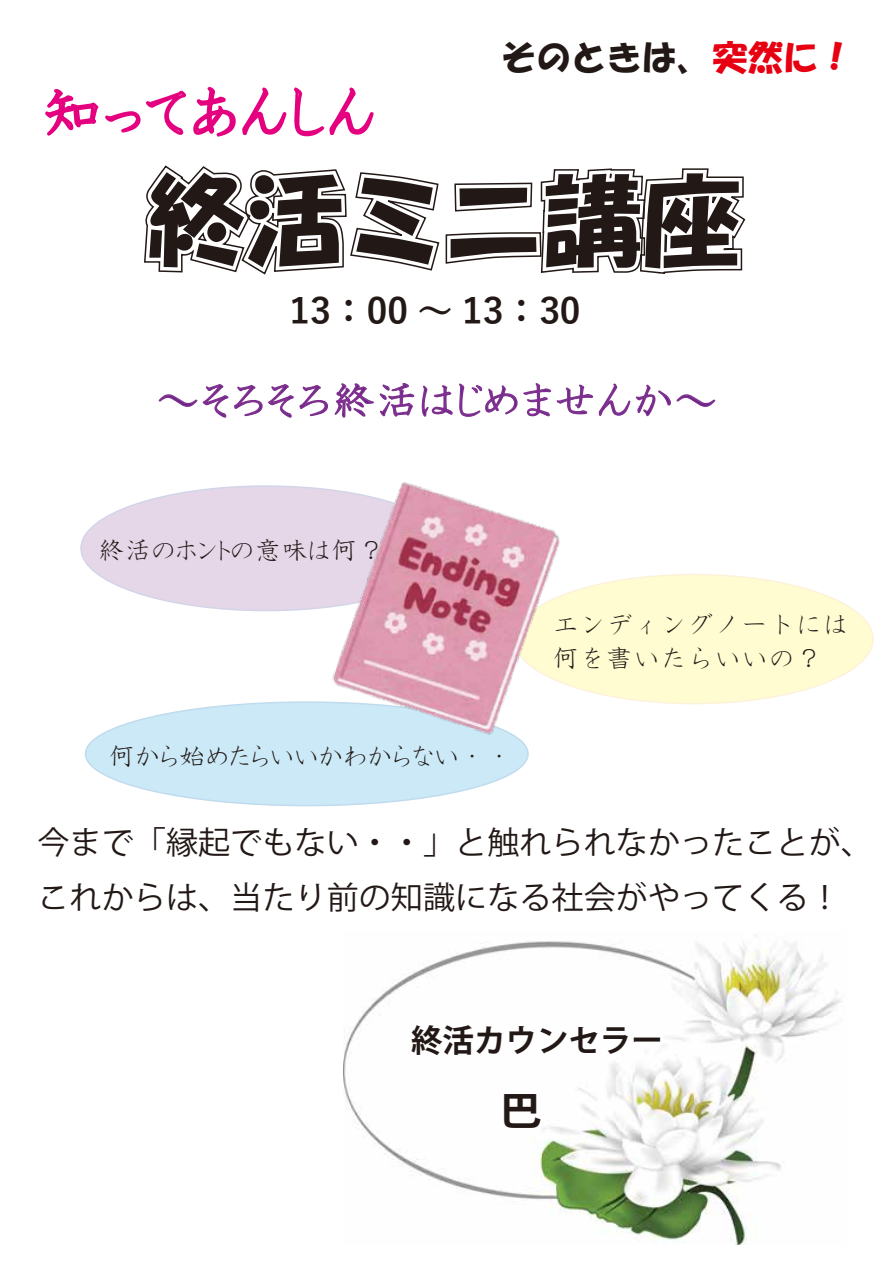
<style>
.page{position:relative;width:893px;height:1263px;background:#fff}
.page>*{position:absolute;margin:0;border:0;box-sizing:border-box;transform-origin:0 0}
.t1{font:41.7px "HGP Kyokashotai";color:#601886;scale:1.06 1}
.t2{font:700 39px "Koz Go Pro";color:#221815;scale:1.09 1}
.t3{font:700 36px "Yu Gothic";color:#221815}
.t4{font:34.95px "HG Soei Kakupoptai";color:#221815}
.t5{font:31.5px/55.2px "Koz Go Pro";color:#221815}
.t6{font:700 31.5px "Koz Go Pro";color:#221815}
.t7{font:27px "HGP Kyokashotai";color:#221815}
.t8{font:27px/34.5px "HG Kyokashotai";color:#221815}
.s1{color:#e60012}
</style>
<div class="page">
<div style="left:514px;top:575px;width:359px;height:129px;background:#fffcd2;border-radius:50%"></div>
<div style="left:86px;top:702px;width:442px;height:104px;background:#cbe9f7;border-radius:50%"></div>
<svg style="left:158px;top:383px;width:256px;height:35px"></svg>
<svg style="left:421px;top:383px;width:97px;height:34px"></svg>
<svg style="left:524px;top:383px;width:27px;height:34px"></svg>
<svg style="left:557px;top:383px;width:159px;height:34px"></svg>
<div style="left:81px;top:486px;width:371px;height:125px;background:#e5d6e8;border-radius:50%"></div>
<img style="left:343px;top:941px;width:499px;height:304px">
<img style="left:320px;top:482px;width:255px;height:261px">
<svg style="left:45px;top:86px;width:701px;height:189px"></svg>
<p class="t4" style="left:501px;top:39px;width:354px">そのときは、<span class="s1">突然に！</span></p>
<p class="t3" style="left:290px;top:291px;width:293px">13：00 ～ 13：30</p>
<h1 class="t1" style="left:156px;top:380px;width:532px">～そろそろ終活はじめませんか～</h1>
<p class="t7" style="left:98px;top:536px;width:288px">終活のホントの意味は何？</p>
<p class="t7" style="left:108px;top:742px;width:400px">何から始めたらいいかわからない・・</p>
<p class="t8" style="left:552px;top:607px;width:298px">エンディングノートには何を書いたらいいの？</p>
<p class="t5" style="left:38px;top:815px;width:837px">今まで「縁起でもない・・」と触れられなかったことが、これからは、当たり前の知識になる社会がやってくる！</p>
<p class="t6" style="left:411px;top:1020px;width:253px">終活カウンセラー</p>
<p class="t2" style="left:500px;top:1086px;width:40px">巴</p>
</div>
